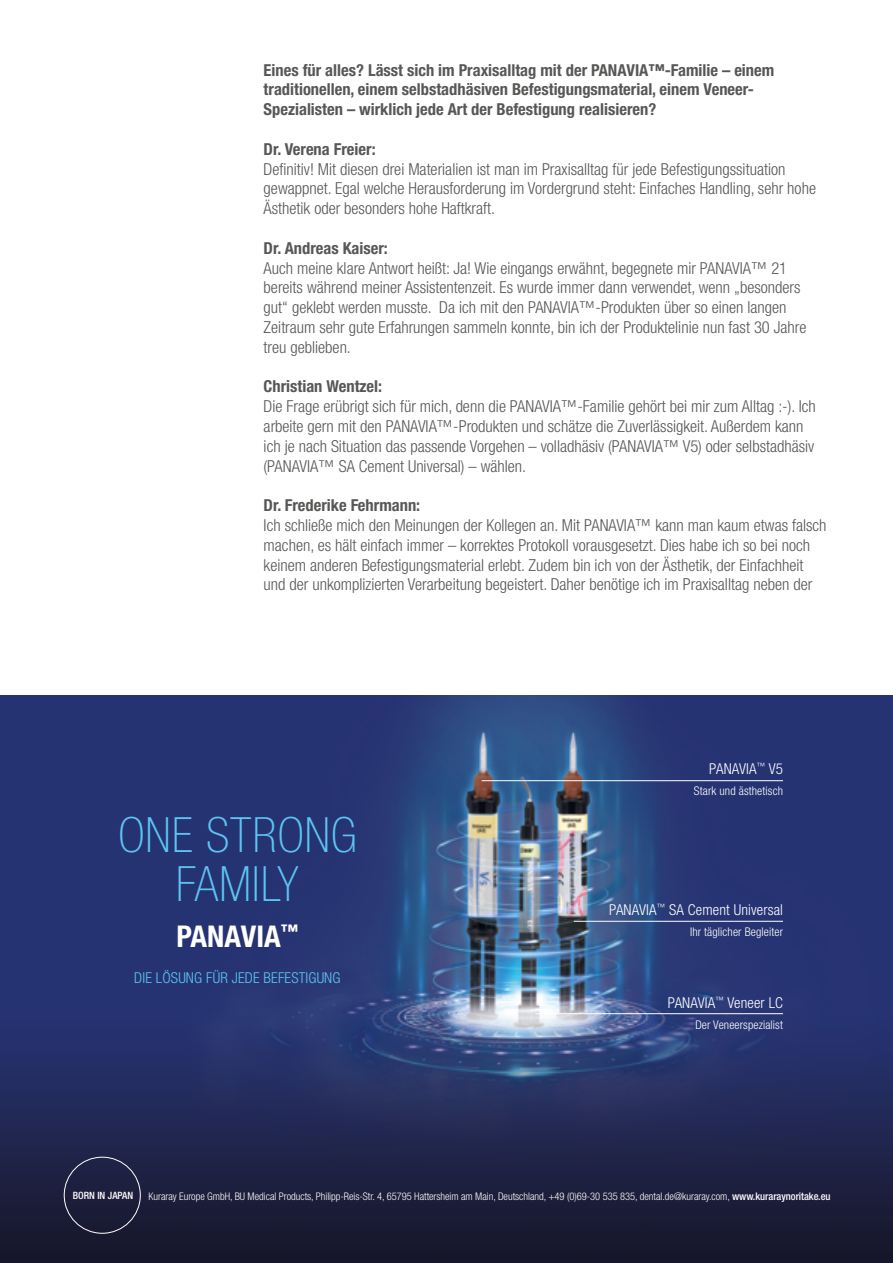
<style>
.page{position:relative;width:893px;height:1263px;background:#fff}
.page>*{position:absolute;margin:0;border:0;box-sizing:border-box;transform-origin:0 0}
.t1{font:100 condensed 48.75px/48.8px "Helvetica Neue LT Std";letter-spacing:.02em;color:#5bc5f2;text-align:center}
.t2{font:700 condensed 30px "Helvetica Neue LT Std";color:#fff}
.t3{font:300 condensed 16.5px/19.8px "Helvetica Neue LT Std";color:#575756}
.t4{font:700 condensed 16.5px/19.8px "Helvetica Neue LT Std";color:#575756}
.t5{font:300 condensed 15px "Helvetica Neue LT Std";letter-spacing:.01em;color:#fff}
.t6{font:300 condensed 15px "Helvetica Neue LT Std";letter-spacing:.01em;color:#5bc5f2}
.t7{font:300 condensed 12px "Helvetica Neue LT Std";letter-spacing:.01em;color:#fff}
.t8{font:300 condensed 10.5px "Helvetica Neue LT Std";letter-spacing:-.005em;color:#fff}
.t9{font:500 condensed 10.05px "Helvetica Neue LT Std";color:#fff}
.s1{font-weight:500}
</style>
<div class="page">
<img style="left:0;top:696px;width:893px;height:567px">
<hr style="left:482px;top:780px;width:301px;height:1px;background:#fff">
<hr style="left:535px;top:1013px;width:248px;height:1px;background:#fff">
<hr style="left:574px;top:921px;width:209px;height:1px;background:#fff">
<div style="left:64px;top:1157px;width:77px;height:77px;border:1px solid #fff;border-radius:50%"></div>
<p class="t4" style="left:264px;top:60px;width:512px">Eines für alles? Lässt sich im Praxisalltag mit der PANAVIA™-Familie – einem traditionellen, einem selbstadhäsiven Befestigungsmaterial, einem Veneer-<br>Spezialisten – wirklich jede Art der Befestigung realisieren?</p>
<p class="t4" style="left:264px;top:139px;width:113px">Dr. Verena Freier:</p>
<p class="t3" style="left:264px;top:159px;width:554px">Definitiv! Mit diesen drei Materialien ist man im Praxisalltag für jede Befestigungssituation gewappnet. Egal welche Herausforderung im Vordergrund steht: Einfaches Handling, sehr hohe<br>Ästhetik oder besonders hohe Haftkraft.</p>
<p class="t4" style="left:264px;top:238px;width:126px">Dr. Andreas Kaiser:</p>
<p class="t3" style="left:264px;top:258px;width:544px">Auch meine klare Antwort heißt: Ja! Wie eingangs erwähnt, begegnete mir PANAVIA™ 21 bereits während meiner Assistentenzeit. Es wurde immer dann verwendet, wenn „besonders gut“ geklebt werden musste. Da ich mit den PANAVIA™-Produkten über so einen langen Zeitraum sehr gute Erfahrungen sammeln konnte, bin ich der Produktelinie nun fast 30 Jahre treu geblieben.</p>
<p class="t4" style="left:264px;top:376px;width:120px">Christian Wentzel:</p>
<p class="t3" style="left:264px;top:396px;width:554px">Die Frage erübrigt sich für mich, denn die PANAVIA™-Familie gehört bei mir zum Alltag :-). Ich arbeite gern mit den PANAVIA™-Produkten und schätze die Zuverlässigkeit. Außerdem kann ich je nach Situation das passende Vorgehen – volladhäsiv (PANAVIA™ V5) oder selbstadhäsiv (PANAVIA™ SA Cement Universal) – wählen.</p>
<p class="t4" style="left:264px;top:495px;width:158px">Dr. Frederike Fehrmann:</p>
<p class="t3" style="left:264px;top:515px;width:564px">Ich schließe mich den Meinungen der Kollegen an. Mit PANAVIA™ kann man kaum etwas falsch machen, es hält einfach immer – korrektes Protokoll vorausgesetzt. Dies habe ich so bei noch keinem anderen Befestigungsmaterial erlebt. Zudem bin ich von der Ästhetik, der Einfachheit und der unkomplizierten Verarbeitung begeistert. Daher benötige ich im Praxisalltag neben der</p>
<h1 class="t1" style="left:118px;top:810px;width:240px">ONE STRONG<br>FAMILY</h1>
<h2 class="t2" style="left:177px;top:918px;width:123px">PANAVIA<sup>™</sup></h2>
<p class="t6" style="left:134px;top:969px;width:208px">DIE LÖSUNG FÜR JEDE BEFESTIGUNG</p>
<p class="t5" style="left:709px;top:760px;width:75px">PANAVIA<sup>™</sup> V5</p>
<p class="t7" style="left:694px;top:784px;width:91px">Stark und ästhetisch</p>
<p class="t5" style="left:609px;top:901px;width:175px">PANAVIA<sup>™</sup> SA Cement Universal</p>
<p class="t7" style="left:690px;top:925px;width:94px">Ihr täglicher Begleiter</p>
<p class="t5" style="left:668px;top:994px;width:117px">PANAVIA<sup>™</sup> Veneer LC</p>
<p class="t7" style="left:695px;top:1017px;width:89px">Der Veneerspezialist</p>
<p class="t9" style="left:73px;top:1190px;width:62px">BORN IN JAPAN</p>
<p class="t8" style="left:148px;top:1190px;width:684px">Kuraray Europe GmbH, BU Medical Products, Philipp-Reis-Str. 4, 65795 Hattersheim am Main, Deutschland, +49 (0)69-30 535 835, dental.de@kuraray.com, <span class="s1">www.kuraraynoritake.eu</span></p>
</div>
